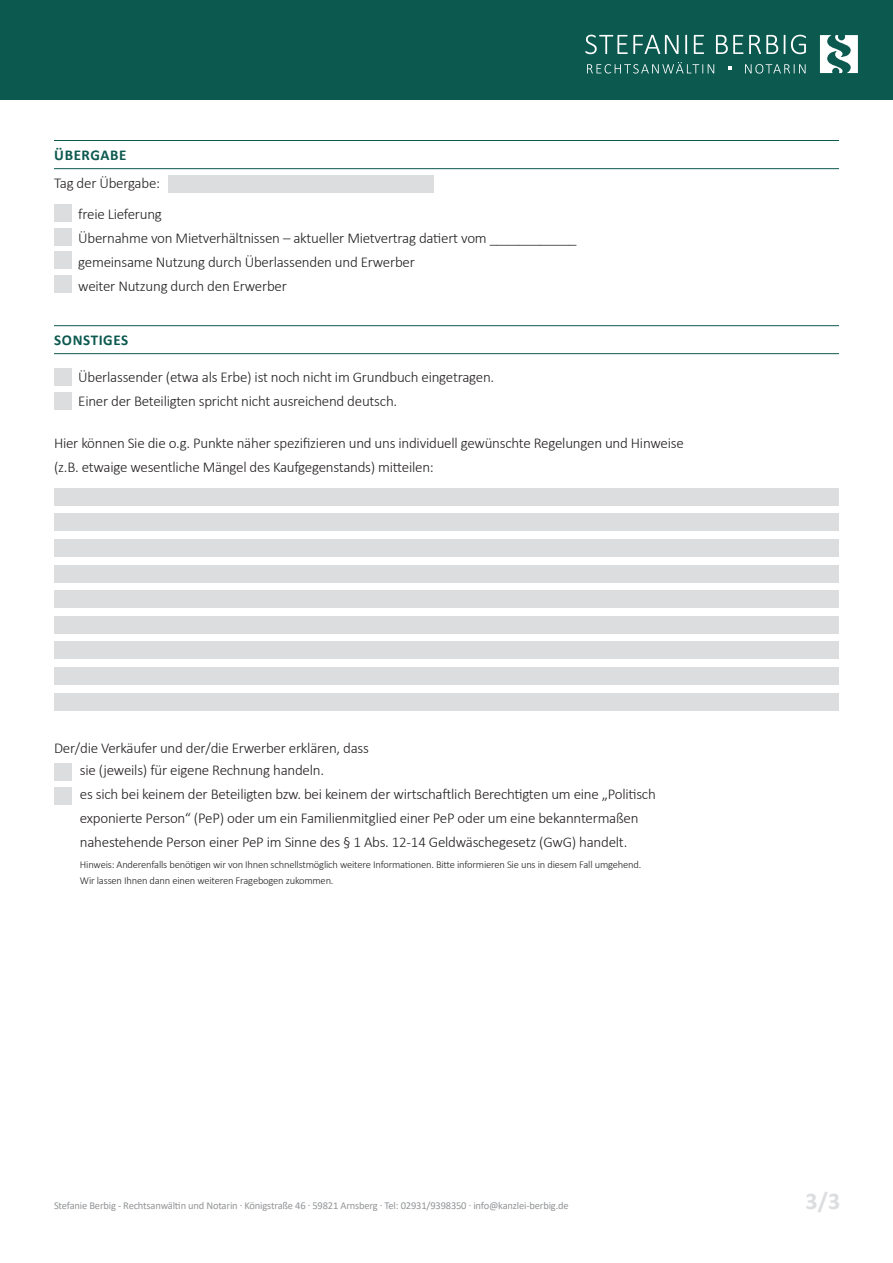
<style>
.page{position:relative;width:893px;height:1263px;background:#fff}
.page>*{position:absolute;margin:0;border:0;box-sizing:border-box;transform-origin:0 0}
.t1{font:700 24px "Calibri";color:#dcdddf}
.t2{font:300 15px/24px "Calibri";letter-spacing:-.015em;color:#231f20}
.t3{font:700 15px "Calibri";letter-spacing:.04em;color:#0c5950}
.t4{font:300 10.5px/15.8px "Calibri";letter-spacing:-.015em;color:#231f20}
.t5{font:10.5px "Calibri";letter-spacing:-.015em;color:#939598}
</style>
<div class="page">
<div style="left:0;top:0;width:893px;height:100px;background:#0c5950"></div>
<svg style="left:587px;top:62px;width:219px;height:12px"></svg>
<svg style="left:585px;top:35px;width:221px;height:19px"></svg>
<svg style="left:820px;top:35px;width:38px;height:38px"></svg>
<hr style="left:54px;top:325px;width:785px;height:1px;background:#0c5950">
<hr style="left:54px;top:353px;width:785px;height:1px;background:#0c5950">
<div style="left:54px;top:369px;width:17px;height:17px;background:#dcdddf"></div>
<div style="left:54px;top:763px;width:17px;height:17px;background:#dcdddf"></div>
<div style="left:54px;top:392px;width:17px;height:17px;background:#dcdddf"></div>
<div style="left:54px;top:787px;width:17px;height:17px;background:#dcdddf"></div>
<div style="left:54px;top:488px;width:785px;height:17px;background:#dcdddf"></div>
<div style="left:54px;top:539px;width:785px;height:17px;background:#dcdddf"></div>
<div style="left:54px;top:616px;width:785px;height:17px;background:#dcdddf"></div>
<div style="left:54px;top:667px;width:785px;height:17px;background:#dcdddf"></div>
<div style="left:54px;top:514px;width:785px;height:17px;background:#dcdddf"></div>
<div style="left:54px;top:591px;width:785px;height:17px;background:#dcdddf"></div>
<div style="left:54px;top:565px;width:785px;height:17px;background:#dcdddf"></div>
<div style="left:54px;top:642px;width:785px;height:17px;background:#dcdddf"></div>
<div style="left:54px;top:693px;width:785px;height:17px;background:#dcdddf"></div>
<hr style="left:54px;top:140px;width:785px;height:1px;background:#0c5950">
<hr style="left:54px;top:168px;width:785px;height:1px;background:#0c5950">
<div style="left:54px;top:205px;width:17px;height:17px;background:#dcdddf"></div>
<div style="left:168px;top:175px;width:266px;height:17px;background:#dcdddf"></div>
<div style="left:54px;top:252px;width:17px;height:17px;background:#dcdddf"></div>
<div style="left:54px;top:275px;width:17px;height:17px;background:#dcdddf"></div>
<div style="left:54px;top:228px;width:17px;height:17px;background:#dcdddf"></div>
<p class="t3" style="left:54px;top:145px;width:74px">ÜBERGABE</p>
<p class="t2" style="left:54px;top:171px;width:108px">Tag der Übergabe:</p>
<p class="t2" style="left:78px;top:202px;width:500px">freie Lieferung<br>Übernahme von Mietverhältnissen – aktueller Mietvertrag datiert vom ____________ gemeinsame Nutzung durch Überlassenden und Erwerber<br>weiter Nutzung durch den Erwerber</p>
<p class="t3" style="left:54px;top:330px;width:75px">SONSTIGES</p>
<p class="t2" style="left:78px;top:365px;width:418px">Überlassender (etwa als Erbe) ist noch nicht im Grundbuch eingetragen.<br>Einer der Beteiligten spricht nicht ausreichend deutsch.</p>
<p class="t2" style="left:54px;top:431px;width:631px">Hier können Sie die o.g. Punkte näher spezifizieren und uns individuell gewünschte Regelungen und Hinweise (z.B. etwaige wesentliche Mängel des Kaufgegenstands) mitteilen:</p>
<p class="t2" style="left:54px;top:735px;width:316px">Der/die Verkäufer und der/die Erwerber erklären, dass</p>
<p class="t2" style="left:80px;top:758px;width:577px">sie (jeweils) für eigene Rechnung handeln.<br>es sich bei keinem der Beteiligten bzw. bei keinem der wirtschaftlich Berechtigten um eine „Politisch exponierte Person“ (PeP) oder um ein Familienmitglied einer PeP oder um eine bekanntermaßen nahestehende Person einer PeP im Sinne des § 1 Abs. 12-14 Geldwäschegesetz (GwG) handelt.</p>
<p class="t4" style="left:80px;top:857px;width:563px">Hinweis: Anderenfalls benötigen wir von Ihnen schnellstmöglich weitere Informationen. Bitte informieren Sie uns in diesem Fall umgehend.<br>Wir lassen Ihnen dann einen weiteren Fragebogen zukommen.</p>
<p class="t5" style="left:54px;top:1198px;width:516px">Stefanie Berbig - Rechtsanwältin und Notarin · Königstraße 46 · 59821 Arnsberg · Tel: 02931/9398350 · info@kanzlei-berbig.de</p>
<h1 class="t1" style="left:805px;top:1184px;width:36px">3/3</h1>
</div>
